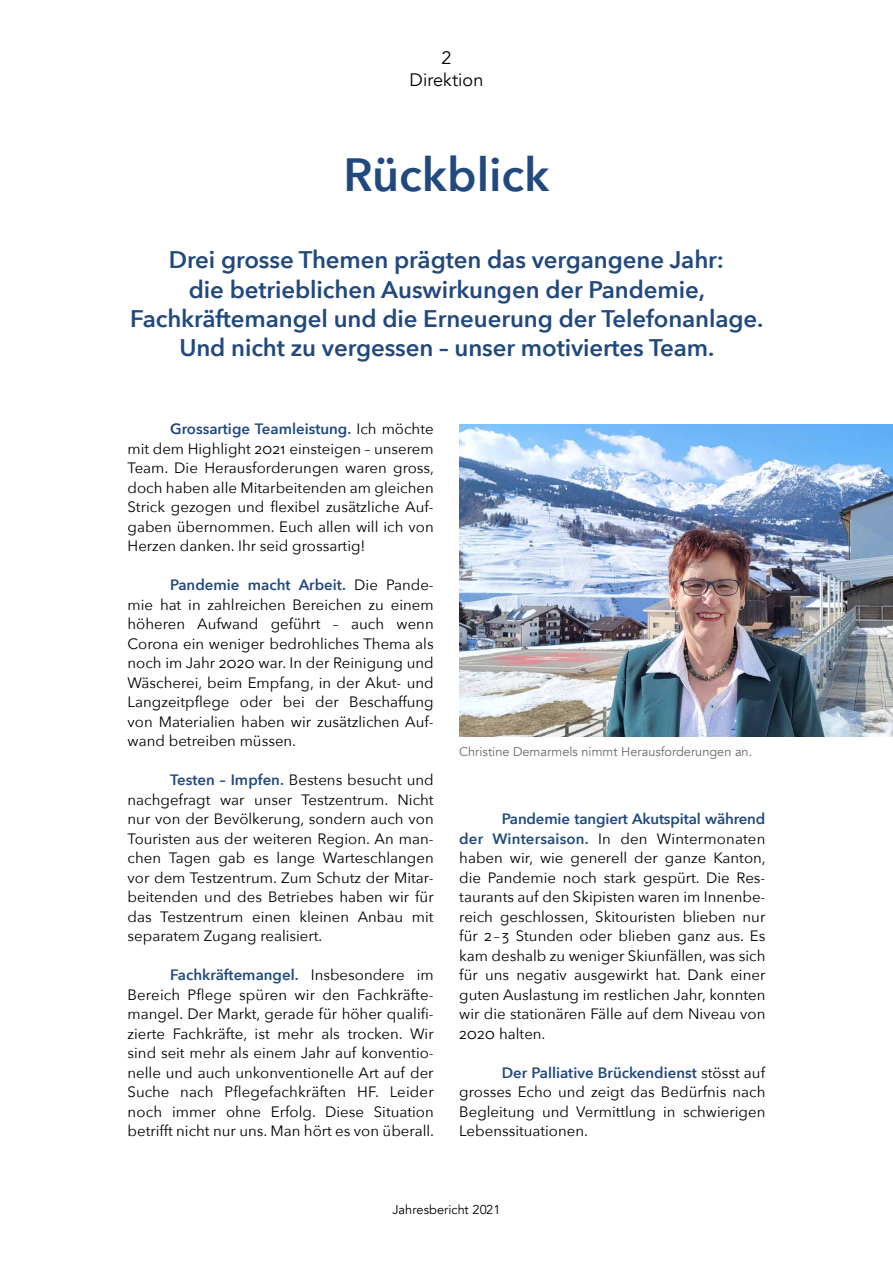
<style>
.page{position:relative;width:893px;height:1263px;background:#fff}
.page>*{position:absolute;margin:0;border:0;box-sizing:border-box;transform-origin:0 0}
.t1{font:600 46.5px "Avenir Next";color:#22497e}
.t2{font:600 24px/29.2px "Avenir Next";letter-spacing:-.005em;color:#22497e;text-align:center}
.t3{font:18px/22.5px "Avenir";letter-spacing:.005em;color:#000;text-align:center}
.t4{font:15px/19.5px "Avenir Next";color:#000;text-align:justify}
.t5{font:12.75px "Avenir";color:#6a6864}
.t6{font:12.75px "Avenir";letter-spacing:.005em;color:#000}
.s1{font-weight:600;color:#22497e}
</style>
<div class="page">
<img style="left:459px;top:424px;width:434px;height:312px">
<p class="t3" style="left:410px;top:47px;width:75px">2<br>Direktion</p>
<h1 class="t1" style="left:343px;top:134px;width:208px">Rückblick</h1>
<h2 class="t2" style="left:130px;top:245px;width:635px">Drei grosse Themen prägten das vergangene Jahr:<br>die betrieblichen Auswirkungen der Pandemie, Fachkräftemangel und die Erneuerung der Telefonanlage.<br>Und nicht zu vergessen – unser motiviertes Team.</h2>
<p class="t4" style="left:128px;top:419px;width:308px;text-indent:43px"><span class="s1">Grossartige Teamleistung.</span> Ich möchte mit dem Highlight 2021 einsteigen – unserem Team. Die Herausforderungen waren gross, doch haben alle Mitarbeitenden am gleichen Strick gezogen und flexibel zusätzliche Auf&shy;gaben übernommen. Euch allen will ich von Herzen danken. Ihr seid grossartig!</p>
<p class="t4" style="left:128px;top:575px;width:308px;text-indent:43px"><span class="s1">Pandemie macht Arbeit.</span> Die Pande&shy;mie hat in zahlreichen Bereichen zu einem höheren Aufwand geführt – auch wenn Corona ein weniger bedrohliches Thema als noch im Jahr 2020 war. In der Reinigung und Wäscherei, beim Empfang, in der Akut- und Langzeitpflege oder bei der Beschaffung von Materialien haben wir zusätzlichen Auf&shy;wand betreiben müssen.</p>
<p class="t4" style="left:128px;top:770px;width:308px;text-indent:43px"><span class="s1">Testen – Impfen.</span> Bestens besucht und nachgefragt war unser Testzentrum. Nicht nur von der Bevölkerung, sondern auch von Touristen aus der weiteren Region. An man&shy;chen Tagen gab es lange Warteschlangen vor dem Testzentrum. Zum Schutz der Mitar&shy;beitenden und des Betriebes haben wir für das Testzentrum einen kleinen Anbau mit separatem Zugang realisiert.</p>
<p class="t4" style="left:128px;top:965px;width:308px;text-indent:43px"><span class="s1">Fachkräftemangel.</span> Insbesondere im Bereich Pflege spüren wir den Fachkräfte&shy;mangel. Der Markt, gerade für höher qualifi&shy;zierte Fachkräfte, ist mehr als trocken. Wir sind seit mehr als einem Jahr auf konventio&shy;nelle und auch unkonventionelle Art auf der Suche nach Pflegefachkräften HF. Leider noch immer ohne Erfolg. Diese Situation betrifft nicht nur uns. Man hört es von überall.</p>
<p class="t5" style="left:459px;top:744px;width:294px">Christine Demarmels nimmt Herausforderungen an.</p>
<p class="t4" style="left:459px;top:809px;width:308px;text-indent:43px"><span class="s1">Pandemie tangiert Akutspital während der Wintersaison.</span> In den Wintermonaten haben wir, wie generell der ganze Kanton, die Pandemie noch stark gespürt. Die Res&shy;taurants auf den Skipisten waren im Innenbe&shy;reich geschlossen, Skitouristen blieben nur für 2–3 Stunden oder blieben ganz aus. Es kam deshalb zu weniger Skiunfällen, was sich für uns negativ ausgewirkt hat. Dank einer guten Auslastung im restlichen Jahr, konnten wir die stationären Fälle auf dem Niveau von 2020 halten.</p>
<p class="t4" style="left:459px;top:1062px;width:308px;text-indent:43px"><span class="s1">Der Palliative Brückendienst</span> stösst auf grosses Echo und zeigt das Bedürfnis nach Begleitung und Vermittlung in schwierigen Lebenssituationen.</p>
<p class="t6" style="left:393px;top:1202px;width:109px">Jahresbericht 2021</p>
</div>
